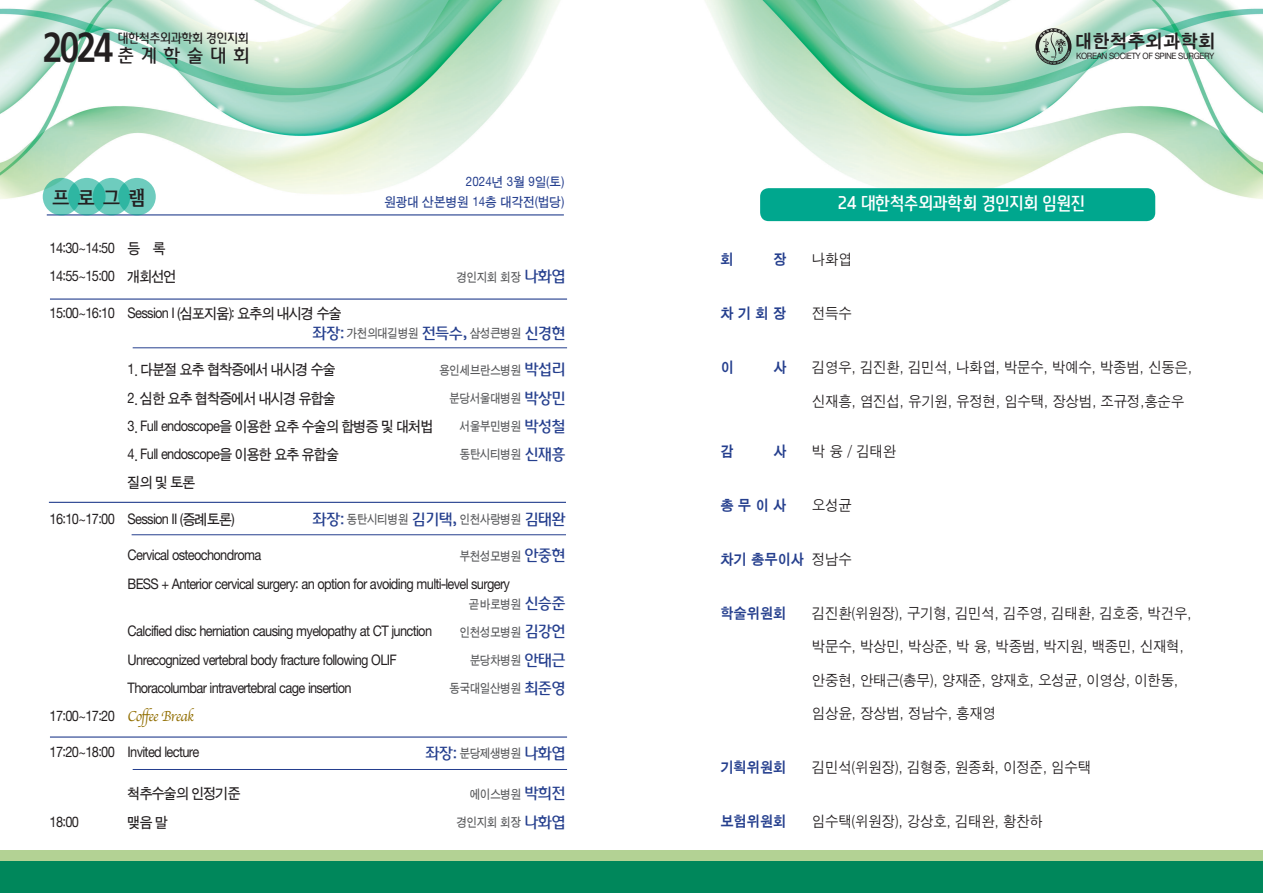
<style>
.page{position:relative;width:1263px;height:893px;background:#fff}
.page>*{position:absolute;margin:0;border:0;box-sizing:border-box;transform-origin:0 0}
.t1{font:39px "Rix Vita B";color:#231f20;scale:.9 1}
.t2{font:19.5px "Rix Vita M";color:#231f20}
.t3{font:18.75px "Sand Kg";letter-spacing:.04em;color:#231f20}
.산돌고딕{font:18px "NEXON Football Gothic L";color:#fff;scale:.95 1}
.t4{font:17.7px "Daum Regular";letter-spacing:.38em;color:#231f20;scale:.95 1}
.산돌고딕-2{font:15px "Sand Tg";letter-spacing:-.05em;color:#231f20;scale:.95 1}
.산돌고딕-3{font:15px "Sand Jg";letter-spacing:.025em;color:#231f20;scale:.95 1}
.산돌고딕-4{font:15px "Sand Kg";letter-spacing:.025em;color:#253f8e;scale:.95 1}
.산돌고딕-5{font:15px "Daum Regular";color:#253f8e;scale:.95 1}
.산돌고딕-6{font:13.5px "Sand Tg";color:#253f8e;scale:.95 1}
.산돌고딕-7{font:12.75px "Sand Tg";letter-spacing:-.01em;color:#57585a;scale:.9 1}
.t5{font:12.3px "Daum Regular";letter-spacing:-.04em;color:#231f20;scale:.9 1}
.t6{font:9px "Sand Tg";letter-spacing:-.05em;color:#231f20}
.s1{font-family:"Daum Regular";font-size:15px;color:#253f8e}
.s2{font-family:"Apple Chancery";color:#916e00}
.s3{font-family:"Sand Tg";font-size:12.75px;color:#57585a}
.s4{font-family:"Sand Jg";color:#231f20}
</style>
<div class="page">
<img style="left:0;top:0;width:560px;height:214px">
<img style="left:705px;top:0;width:558px;height:214px">
<div style="left:760px;top:188px;width:395px;height:33px;background:#00a78e;border-radius:9px"></div>
<div style="left:0;top:850px;width:1263px;height:43px;background:#b3d294"></div>
<div style="left:0;top:861px;width:1263px;height:32px;background:#00875b"></div>
<svg style="left:1035px;top:28px;width:36px;height:37px"></svg>
<hr style="left:50px;top:298px;width:517px;height:2px;background:#253f8e">
<hr style="left:133px;top:348px;width:434px;height:1px;background:#253f8e">
<hr style="left:49px;top:502px;width:517px;height:1px;background:#253f8e">
<hr style="left:132px;top:534px;width:434px;height:1px;background:#253f8e">
<hr style="left:50px;top:736px;width:517px;height:2px;background:#253f8e">
<hr style="left:133px;top:769px;width:434px;height:1px;background:#253f8e">
<hr style="left:47px;top:214px;width:517px;height:1px;background:#253f8e">
<svg style="left:43px;top:178px;width:37px;height:37px"></svg>
<svg style="left:68px;top:178px;width:38px;height:37px"></svg>
<svg style="left:93px;top:178px;width:37px;height:37px"></svg>
<svg style="left:118px;top:178px;width:38px;height:37px"></svg>
<p class="t1" style="left:43px;top:28px;width:80px">2024</p>
<p class="t5" style="left:117px;top:31px;width:148px">대한척추외과학회 경인지회</p>
<p class="t4" style="left:117px;top:45px;width:141px">춘계학술대회</p>
<p class="산돌고딕-6" style="left:466px;top:176px;width:105px">2024년 3월 9일(토)</p>
<p class="t2" style="left:52px;top:187px;width:95px">프 로 그 램</p>
<p class="산돌고딕-6" style="left:384px;top:196px;width:191px">원광대 산본병원 14층 대각전(법당)</p>
<p class="산돌고딕-2" style="left:50px;top:242px;width:124px">14:30~14:50 등 록</p>
<p class="산돌고딕-2" style="left:50px;top:270px;width:135px">14:55~15:00 개회선언</p>
<p class="산돌고딕-7" style="left:457px;top:271px;width:123px">경인지회 회장 <span class="s1">나화엽</span></p>
<p class="산돌고딕-2" style="left:50px;top:306px;width:309px">15:00~16:10 Session I (심포지움): 요추의 내시경 수술</p>
<p class="산돌고딕-7" style="left:313px;top:327px;width:283px"><span class="s1">좌장:</span> 가천의대길병원 <span class="s1">전득수,</span> 삼성큰병원 <span class="s1">신경현</span></p>
<p class="산돌고딕-2" style="left:128px;top:363px;width:221px">1. 다분절 요추 협착증에서 내시경 수술</p>
<p class="산돌고딕-7" style="left:439px;top:364px;width:142px">용인세브란스병원 <span class="s1">박섭리</span></p>
<p class="산돌고딕-2" style="left:128px;top:391px;width:221px">2. 심한 요추 협착증에서 내시경 유합술</p>
<p class="산돌고딕-7" style="left:450px;top:392px;width:130px">분당서울대병원 <span class="s1">박상민</span></p>
<p class="산돌고딕-2" style="left:128px;top:419px;width:323px">3. Full endoscope을 이용한 요추 수술의 합병증 및 대처법</p>
<p class="산돌고딕-7" style="left:460px;top:420px;width:119px">서울부민병원 <span class="s1">박성철</span></p>
<p class="산돌고딕-2" style="left:128px;top:447px;width:224px">4. Full endoscope을 이용한 요추 유합술</p>
<p class="산돌고딕-7" style="left:460px;top:448px;width:119px">동탄시티병원 <span class="s1">신재흥</span></p>
<p class="산돌고딕-2" style="left:128px;top:475px;width:73px">질의 및 토론</p>
<p class="산돌고딕-2" style="left:50px;top:512px;width:196px">16:10~17:00 Session II (증례토론)</p>
<p class="산돌고딕-7" style="left:313px;top:513px;width:283px"><span class="s1">좌장:</span> 동탄시티병원 <span class="s1">김기택,</span> 인천사랑병원 <span class="s1">김태완</span></p>
<p class="산돌고딕-2" style="left:128px;top:549px;width:142px">Cervical osteochondroma</p>
<p class="산돌고딕-7" style="left:460px;top:550px;width:119px">부천성모병원 <span class="s1">안중현</span></p>
<p class="산돌고딕-2" style="left:128px;top:577px;width:404px">BESS + Anterior cervical surgery: an option for avoiding multi-level surgery</p>
<p class="산돌고딕-7" style="left:469px;top:598px;width:109px">곧바로병원 <span class="s1">신승준</span></p>
<p class="산돌고딕-2" style="left:128px;top:625px;width:322px">Calcified disc herniation causing myelopathy at CT junction</p>
<p class="산돌고딕-7" style="left:460px;top:626px;width:119px">인천성모병원 <span class="s1">김강언</span></p>
<p class="산돌고딕-2" style="left:128px;top:653px;width:285px">Unrecognized vertebral body fracture following OLIF</p>
<p class="산돌고딕-7" style="left:470px;top:654px;width:108px">분당차병원 <span class="s1">안태근</span></p>
<p class="산돌고딕-2" style="left:128px;top:681px;width:237px">Thoracolumbar intravertebral cage insertion</p>
<p class="산돌고딕-7" style="left:450px;top:682px;width:130px">동국대일산병원 <span class="s1">최준영</span></p>
<p class="산돌고딕-2" style="left:50px;top:709px;width:153px">17:00~17:20 <span class="s2">Coffee Break</span></p>
<p class="산돌고딕-2" style="left:50px;top:746px;width:159px">17:20~18:00 Invited lecture</p>
<p class="산돌고딕-5" style="left:425px;top:744px;width:149px">좌장: <span class="s3">분당제생병원</span> 나화엽</p>
<p class="산돌고딕-2" style="left:128px;top:787px;width:120px">척추수술의 인정기준</p>
<p class="산돌고딕-7" style="left:470px;top:788px;width:108px">에이스병원 <span class="s1">박희전</span></p>
<p class="산돌고딕-2" style="left:50px;top:815px;width:33px">18:00</p>
<p class="산돌고딕-2" style="left:128px;top:815px;width:44px">맺음 말</p>
<p class="산돌고딕-7" style="left:457px;top:816px;width:123px">경인지회 회장 <span class="s1">나화엽</span></p>
<p class="t3" style="left:1075px;top:32px;width:142px">대한척추외과학회</p>
<p class="t6" style="left:1076px;top:52px;width:140px">KOREAN SOCIETY OF SPINE SURGERY</p>
<p class="산돌고딕" style="left:838px;top:190px;width:262px">24 대한척추외과학회 경인지회 임원진</p>
<p class="산돌고딕-4" style="left:721px;top:251px;width:15px">회</p>
<p class="산돌고딕-4" style="left:774px;top:251px;width:15px">장</p>
<p class="산돌고딕-3" style="left:812px;top:252px;width:43px">나화엽</p>
<p class="산돌고딕-4" style="left:721px;top:306px;width:70px">차 기 회 장</p>
<p class="산돌고딕-3" style="left:812px;top:306px;width:43px">전득수</p>
<p class="산돌고딕-4" style="left:721px;top:360px;width:15px">이</p>
<p class="산돌고딕-4" style="left:774px;top:360px;width:15px">사</p>
<p class="산돌고딕-3" style="left:812px;top:360px;width:401px">김영우, 김진환, 김민석, 나화엽, 박문수, 박예수, 박종범, 신동은,</p>
<p class="산돌고딕-3" style="left:812px;top:393px;width:393px">신재흥, 염진섭, 유기원, 유정현, 임수택, 장상범, 조규정,홍순우</p>
<p class="산돌고딕-4" style="left:721px;top:443px;width:15px">감</p>
<p class="산돌고딕-4" style="left:774px;top:443px;width:15px">사</p>
<p class="산돌고딕-3" style="left:812px;top:443px;width:89px">박융/김태완</p>
<p class="산돌고딕-4" style="left:721px;top:497px;width:70px">총 무 이 사</p>
<p class="산돌고딕-3" style="left:812px;top:498px;width:43px">오성균</p>
<p class="산돌고딕-4" style="left:721px;top:552px;width:139px">차기 총무이사 <span class="s4">정남수</span></p>
<p class="산돌고딕-4" style="left:721px;top:606px;width:70px">학술위원회</p>
<p class="산돌고딕-3" style="left:812px;top:606px;width:400px">김진환(위원장), 구기형, 김민석, 김주영, 김태환, 김호중, 박건우,</p>
<p class="산돌고딕-3" style="left:812px;top:639px;width:392px">박문수, 박상민, 박상준, 박 융, 박종범, 박지원, 백종민, 신재혁,</p>
<p class="산돌고딕-3" style="left:812px;top:672px;width:386px">안중현, 안태근(총무), 양재준, 양재호, 오성균, 이영상, 이한동,</p>
<p class="산돌고딕-3" style="left:812px;top:706px;width:195px">임상윤, 장상범, 정남수, 홍재영</p>
<p class="산돌고딕-4" style="left:721px;top:760px;width:70px">기획위원회</p>
<p class="산돌고딕-3" style="left:812px;top:760px;width:295px">김민석(위원장), 김형중, 원종화, 이정준, 임수택</p>
<p class="산돌고딕-4" style="left:721px;top:814px;width:70px">보험위원회</p>
<p class="산돌고딕-3" style="left:812px;top:814px;width:244px">임수택(위원장), 강상호, 김태완, 황찬하</p>
</div>
